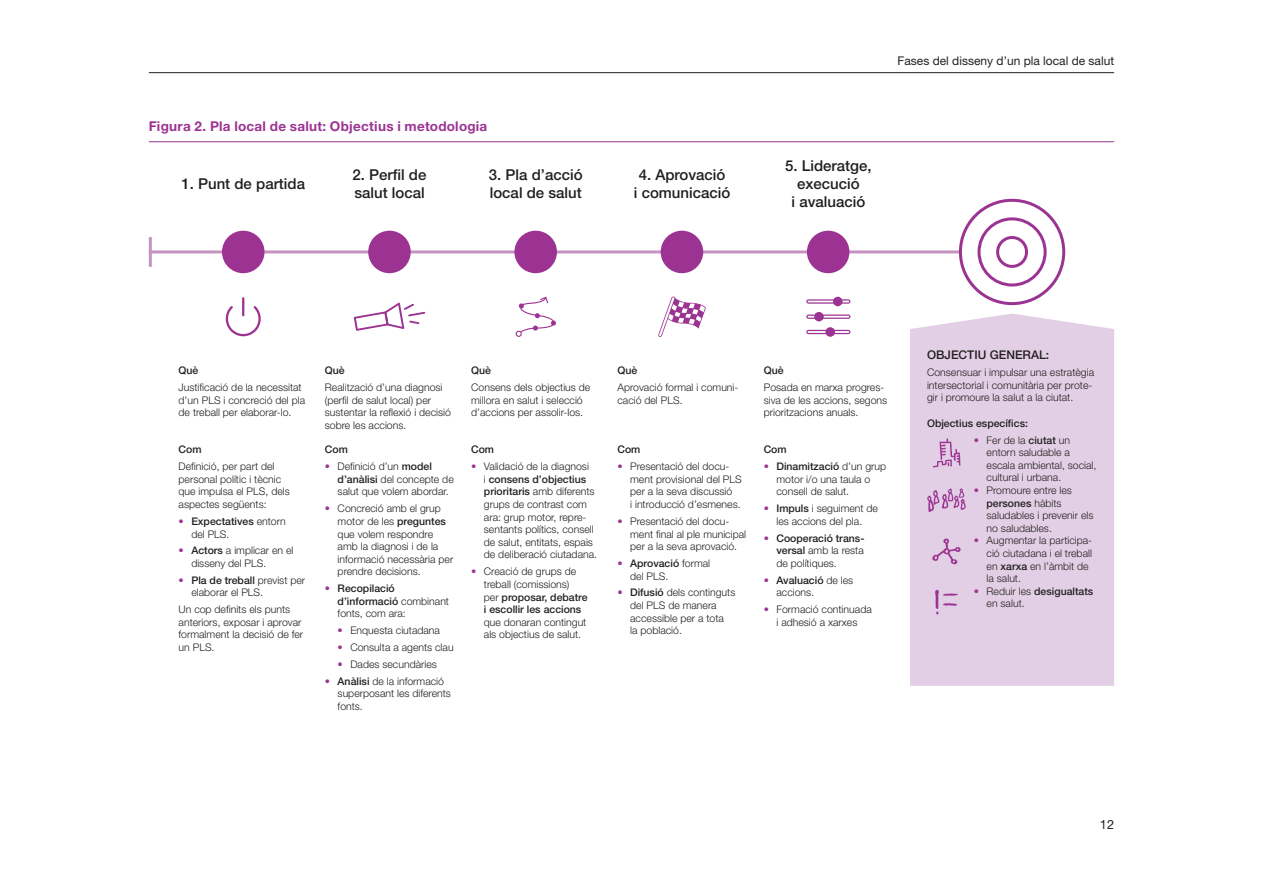
<style>
.page{position:relative;width:1263px;height:893px;background:#fff}
.page>*{position:absolute;margin:0;border:0;box-sizing:border-box;transform-origin:0 0}
.t1{font:500 15px/18px "Helvetica Neue LT Std";color:#231f20}
.t2{font:700 13.5px "Helvetica Neue LT Std";letter-spacing:.02em;color:#9c3393}
.t3{font:12.75px "Helvetica Neue LT Std";color:#231f20}
.t4{font:12px "Helvetica Neue LT Std";color:#231f20}
.t5{font:500 12px "Helvetica Neue LT Std";color:#231f20}
.t6{font:300 10.5px/12.6px "Helvetica Neue LT Std";color:#231f20}
.t7{font:500 10.5px/12.6px "Helvetica Neue LT Std";color:#231f20}
.s1{color:#9c3393}
.s2{font-weight:500}
.s3{font-weight:300;color:#9c3393}
.s4{font-weight:300}
</style>
<div class="page">
<hr style="left:149px;top:72px;width:965px;height:1px;background:#231f20">
<hr style="left:149px;top:141px;width:965px;height:1px;background:#9c3393">
<svg style="left:225px;top:297px;width:36px;height:39px"></svg>
<svg style="left:354px;top:303px;width:71px;height:28px"></svg>
<svg style="left:515px;top:297px;width:41px;height:40px"></svg>
<svg style="left:658px;top:296px;width:48px;height:41px"></svg>
<svg style="left:806px;top:297px;width:44px;height:9px"></svg>
<svg style="left:806px;top:327px;width:44px;height:10px"></svg>
<svg style="left:806px;top:312px;width:44px;height:9px"></svg>
<div style="left:910px;top:314px;width:204px;height:372px;background:#e3cfe5"></div>
<hr style="left:149px;top:250px;width:812px;height:3px;background:#c493c2">
<div style="left:959px;top:199px;width:106px;height:106px;border:3px solid #9c3393;border-radius:50%"></div>
<div style="left:977px;top:217px;width:70px;height:69px;border:3px solid #9c3393;border-radius:50%"></div>
<div style="left:996px;top:236px;width:32px;height:32px;border:3px solid #9c3393;border-radius:50%"></div>
<hr style="left:149px;top:237px;width:3px;height:30px;background:#c493c2">
<div style="left:222px;top:231px;width:42px;height:42px;background:#9c3393;border-radius:50%"></div>
<div style="left:368px;top:231px;width:43px;height:42px;background:#9c3393;border-radius:50%"></div>
<div style="left:514px;top:231px;width:43px;height:42px;background:#9c3393;border-radius:50%"></div>
<div style="left:661px;top:231px;width:42px;height:42px;background:#9c3393;border-radius:50%"></div>
<div style="left:807px;top:231px;width:42px;height:42px;background:#9c3393;border-radius:50%"></div>
<img style="left:927px;top:488px;width:39px;height:24px">
<img style="left:932px;top:538px;width:29px;height:26px">
<img style="left:933px;top:438px;width:27px;height:30px">
<img style="left:935px;top:589px;width:23px;height:26px">
<p class="t2" style="left:149px;top:118px;width:340px">Figura 2. Pla local de salut: Objectius i metodologia</p>
<h1 class="t1" style="left:181px;top:175px;width:125px">1. Punt de partida</h1>
<h1 class="t1" style="left:353px;top:166px;width:75px">2. Perfil de salut local</h1>
<h1 class="t1" style="left:489px;top:166px;width:95px">3. Pla d’acció local de salut</h1>
<h1 class="t1" style="left:634px;top:166px;width:98px;text-align:center">4. Aprovació<br>i comunicació</h1>
<h1 class="t1" style="left:785px;top:157px;width:88px;text-align:center">5. Lideratge, execució<br>i avaluació</h1>
<p class="t4" style="left:898px;top:53px;width:218px">Fases del disseny d’un pla local de salut</p>
<p class="t7" style="left:179px;top:364px;width:21px">Què</p>
<p class="t6" style="left:179px;top:381px;width:128px">Justificació de la necessitat d’un PLS i concreció del pla de treball per elaborar-lo.</p>
<p class="t7" style="left:179px;top:443px;width:24px">Com</p>
<p class="t6" style="left:179px;top:460px;width:113px">Definició, per part del personal polític i tècnic que impulsa el PLS, dels aspectes següents:</p>
<p class="t6" style="left:191px;top:515px;width:96px;text-indent:-13px"><span class="s1">•</span> <span class="s2">Expectatives</span> entorn del PLS.</p>
<p class="t6" style="left:191px;top:544px;width:104px;text-indent:-13px"><span class="s1">•</span> <span class="s2">Actors</span> a implicar en el disseny del PLS.</p>
<p class="t6" style="left:191px;top:574px;width:115px;text-indent:-13px"><span class="s1">•</span> <span class="s2">Pla de treball</span> previst per elaborar el PLS.</p>
<p class="t6" style="left:179px;top:603px;width:126px">Un cop definits els punts anteriors, exposar i aprovar formalment la decisió de fer un PLS.</p>
<p class="t7" style="left:325px;top:364px;width:21px">Què</p>
<p class="t6" style="left:325px;top:381px;width:128px">Realització d’una diagnosi (perfil de salut local) per sustentar la reflexió i decisió sobre les accions.</p>
<p class="t7" style="left:325px;top:443px;width:24px">Com</p>
<p class="t6" style="left:338px;top:460px;width:118px;text-indent:-13px"><span class="s1">•</span> Definició d’un <span class="s2">model d’anàlisi</span> del concepte de salut que volem abordar.</p>
<p class="t6" style="left:338px;top:502px;width:117px;text-indent:-13px"><span class="s1">•</span> Concreció amb el grup motor de les <span class="s2">preguntes </span>que volem respondre amb la diagnosi i de la informació necessària per prendre decisions.</p>
<p class="t7" style="left:338px;top:582px;width:113px;text-indent:-13px"><span class="s3">•</span> Recopilació d’informació <span class="s4">combinant fonts, com ara:</span></p>
<p class="t6" style="left:338px;top:624px;width:104px"><span class="s1">•</span> Enquesta ciutadana</p>
<p class="t6" style="left:338px;top:641px;width:118px"><span class="s1">•</span> Consulta a agents clau</p>
<p class="t6" style="left:338px;top:658px;width:101px"><span class="s1">•</span> Dades secundàries</p>
<p class="t6" style="left:338px;top:674px;width:115px;text-indent:-13px"><span class="s1">•</span> <span class="s2">Anàlisi</span> de la informació superposant les diferents fonts.</p>
<p class="t7" style="left:471px;top:364px;width:21px">Què</p>
<p class="t6" style="left:471px;top:381px;width:121px">Consens dels objectius de millora en salut i selecció d’accions per assolir-los.</p>
<p class="t7" style="left:471px;top:443px;width:24px">Com</p>
<p class="t6" style="left:484px;top:460px;width:115px;text-indent:-13px"><span class="s1">•</span> Validació de la diagnosi<br>i <span class="s2">consens d’objectius prioritaris</span> amb diferents grups de contrast com ara: grup motor, repre&shy;sentants polítics, consell de salut, entitats, espais de deliberació ciutadana.</p>
<p class="t6" style="left:484px;top:565px;width:105px;text-indent:-13px"><span class="s1">•</span> Creació de grups de treball (comissions)<br>per <span class="s2">proposar, debatre i escollir les accions</span></p>
<p class="t6" style="left:484px;top:615px;width:104px">que donaran contingut als objectius de salut.</p>
<p class="t7" style="left:617px;top:364px;width:21px">Què</p>
<p class="t6" style="left:617px;top:381px;width:122px">Aprovació formal i comuni&shy;cació del PLS.</p>
<p class="t7" style="left:617px;top:443px;width:24px">Com</p>
<p class="t6" style="left:630px;top:460px;width:113px;text-indent:-13px"><span class="s1">•</span> Presentació del docu&shy;ment provisional del PLS per a la seva discussió<br>i introducció d’esmenes.</p>
<p class="t6" style="left:630px;top:515px;width:117px;text-indent:-13px"><span class="s1">•</span> Presentació del docu&shy;ment final al ple municipal per a la seva aprovació.</p>
<p class="t6" style="left:630px;top:557px;width:81px;text-indent:-13px"><span class="s1">•</span> <span class="s2">Aprovació</span> formal del PLS.</p>
<p class="t6" style="left:630px;top:586px;width:107px;text-indent:-13px"><span class="s1">•</span> <span class="s2">Difusió</span> dels continguts del PLS de manera accessible per a tota<br>la població.</p>
<p class="t7" style="left:764px;top:364px;width:21px">Què</p>
<p class="t6" style="left:764px;top:381px;width:125px">Posada en marxa progres&shy;siva de les accions, segons prioritzacions anuals.</p>
<p class="t7" style="left:764px;top:443px;width:24px">Com</p>
<p class="t6" style="left:776px;top:460px;width:111px;text-indent:-13px"><span class="s1">•</span> <span class="s2">Dinamització</span> d’un grup motor i/o una taula o consell de salut.</p>
<p class="t6" style="left:764px;top:502px;width:116px;text-align:center"><span class="s1">•</span> <span class="s2">Impuls</span> i seguiment de les accions del pla.</p>
<p class="t6" style="left:776px;top:531px;width:89px;text-align:justify;text-indent:-13px"><span class="s1">•</span> <span class="s2">Cooperació trans&shy;versal</span> amb la resta de polítiques.</p>
<p class="t6" style="left:776px;top:574px;width:78px;text-indent:-13px"><span class="s1">•</span> <span class="s2">Avaluació</span> de les accions.</p>
<p class="t6" style="left:764px;top:603px;width:110px;text-align:center"><span class="s1">•</span> Formació continuada i adhesió a xarxes</p>
<p class="t5" style="left:927px;top:348px;width:124px">OBJECTIU GENERAL:</p>
<p class="t6" style="left:927px;top:366px;width:169px">Consensuar i impulsar una estratègia intersectorial i comunitària per prote&shy;gir i promoure la salut a la ciutat.</p>
<p class="t7" style="left:927px;top:417px;width:102px">Objectius específics:</p>
<p class="t6" style="left:986px;top:433px;width:111px;text-indent:-13px"><span class="s1">•</span> Fer de la <span class="s2">ciutat</span> un entorn saludable a escala ambiental, social, cultural i urbana.</p>
<p class="t6" style="left:986px;top:484px;width:108px;text-indent:-13px"><span class="s1">•</span> Promoure entre les <span class="s2">persones</span> hàbits saludables i prevenir els no saludables.</p>
<p class="t6" style="left:986px;top:534px;width:107px;text-indent:-13px"><span class="s1">•</span> Augmentar la participa&shy;ció ciutadana i el treball en <span class="s2">xarxa</span> en l’àmbit de la salut.</p>
<p class="t6" style="left:986px;top:584px;width:108px;text-indent:-13px"><span class="s1">•</span> Reduir les <span class="s2">desigualtats </span>en salut.</p>
<p class="t3" style="left:1100px;top:817px;width:16px">12</p>
</div>
